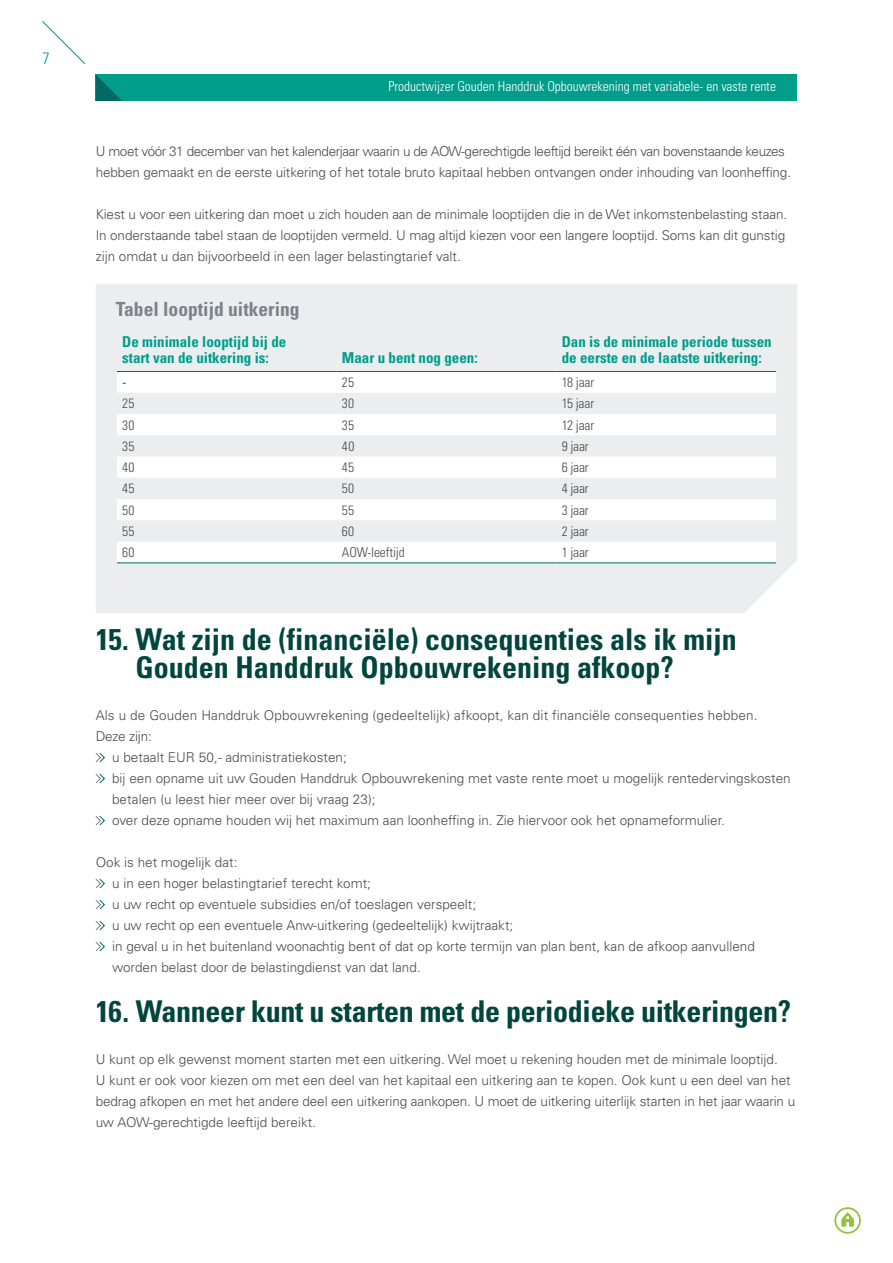
<style>
.page{position:relative;width:893px;height:1263px;background:#fff}
.page>*{position:absolute;margin:0;border:0;box-sizing:border-box;transform-origin:0 0}
.t1{font:700 condensed 30px/28.5px "Univers LT Std";color:#00463d}
.t2{font:700 condensed 19.5px "Univers LT Std";color:#7a838c}
.t3{font:300 condensed 16.5px "Univers LT Std";color:#009d8b}
.t4{font:700 condensed 15px/16.5px "Univers LT Std";color:#009d8b}
.t5{font:300 13.5px/21px "Univers LT Std";color:#4a4a49}
.t6{font:300 13.5px/21px "Univers LT Std";letter-spacing:-.03em;color:#4a4a49}
.t7{font:300 condensed 13.5px "Univers LT Std";letter-spacing:-.01em;color:#4a4a49}
.t8{font:300 condensed 13.5px "Univers LT Std";color:#fff}
.t9{font:condensed 13.5px "Univers LT Std";color:#4a4a49}
</style>
<div class="page">
<div style="left:96px;top:74px;width:701px;height:27px;background:#009d8b"></div>
<svg style="left:96px;top:75px;width:26px;height:26px"></svg>
<svg style="left:42px;top:21px;width:44px;height:43px"></svg>
<div style="left:96px;top:284px;width:701px;height:329px;background:#ebedee"></div>
<svg style="left:117px;top:372px;width:659px;height:190px"></svg>
<hr style="left:117px;top:562px;width:220px;height:1px;background:#006963">
<hr style="left:337px;top:562px;width:219px;height:1px;background:#006963">
<hr style="left:556px;top:562px;width:220px;height:1px;background:#006963">
<hr style="left:117px;top:371px;width:220px;height:1px;background:#006963">
<hr style="left:337px;top:371px;width:219px;height:1px;background:#006963">
<hr style="left:556px;top:371px;width:220px;height:1px;background:#006963">
<svg style="left:841px;top:1212px;width:13px;height:15px"></svg>
<div style="left:834px;top:1207px;width:27px;height:27px;border:2px solid #94c23d;border-radius:50%"></div>
<svg style="left:95px;top:752px;width:10px;height:10px"></svg>
<svg style="left:95px;top:773px;width:10px;height:10px"></svg>
<svg style="left:95px;top:815px;width:10px;height:10px"></svg>
<svg style="left:95px;top:878px;width:10px;height:10px"></svg>
<svg style="left:95px;top:899px;width:10px;height:10px"></svg>
<svg style="left:95px;top:920px;width:10px;height:10px"></svg>
<svg style="left:95px;top:941px;width:10px;height:10px"></svg>
<p class="t3" style="left:42px;top:48px;width:9px">7</p>
<p class="t8" style="left:388px;top:78px;width:389px">Productwijzer Gouden Handdruk Opbouwrekening met variabele- en vaste rente</p>
<p class="t6" style="left:96px;top:140px;width:697px">U moet vóór 31 december van het kalenderjaar waarin u de AOW-gerechtigde leeftijd bereikt één van bovenstaande keuzes hebben gemaakt en de eerste uitkering of het totale bruto kapitaal hebben ontvangen onder inhouding van loonheffing.</p>
<p class="t5" style="left:96px;top:203px;width:693px">Kiest u voor een uitkering dan moet u zich houden aan de minimale looptijden die in de Wet inkomstenbelasting staan.<br>In onderstaande tabel staan de looptijden vermeld. U mag altijd kiezen voor een langere looptijd. Soms kan dit gunstig zijn omdat u dan bijvoorbeeld in een lager belastingtarief valt.</p>
<h2 class="t2" style="left:116px;top:297px;width:185px">Tabel looptijd uitkering</h2>
<p class="t4" style="left:122px;top:333px;width:166px">De minimale looptijd bij de start van de uitkering is:</p>
<p class="t4" style="left:342px;top:349px;width:137px">Maar u bent nog geen:</p>
<p class="t4" style="left:562px;top:333px;width:211px">Dan is de minimale periode tussen de eerste en de laatste uitkering:</p>
<p class="t9" style="left:122px;top:374px;width:6px">-</p>
<p class="t7" style="left:342px;top:374px;width:14px">25</p>
<p class="t7" style="left:562px;top:374px;width:34px">18 jaar</p>
<p class="t7" style="left:122px;top:395px;width:14px">25</p>
<p class="t7" style="left:342px;top:395px;width:14px">30</p>
<p class="t7" style="left:562px;top:395px;width:34px">15 jaar</p>
<p class="t7" style="left:122px;top:417px;width:14px">30</p>
<p class="t7" style="left:342px;top:417px;width:14px">35</p>
<p class="t7" style="left:562px;top:417px;width:34px">12 jaar</p>
<p class="t7" style="left:122px;top:438px;width:14px">35</p>
<p class="t7" style="left:342px;top:438px;width:14px">40</p>
<p class="t7" style="left:562px;top:438px;width:29px">9 jaar</p>
<p class="t7" style="left:122px;top:459px;width:14px">40</p>
<p class="t7" style="left:342px;top:459px;width:14px">45</p>
<p class="t7" style="left:562px;top:459px;width:29px">6 jaar</p>
<p class="t7" style="left:122px;top:480px;width:14px">45</p>
<p class="t7" style="left:342px;top:480px;width:14px">50</p>
<p class="t7" style="left:562px;top:480px;width:29px">4 jaar</p>
<p class="t7" style="left:122px;top:502px;width:14px">50</p>
<p class="t7" style="left:342px;top:502px;width:14px">55</p>
<p class="t7" style="left:562px;top:502px;width:29px">3 jaar</p>
<p class="t7" style="left:122px;top:523px;width:14px">55</p>
<p class="t7" style="left:342px;top:523px;width:14px">60</p>
<p class="t7" style="left:562px;top:523px;width:29px">2 jaar</p>
<p class="t7" style="left:122px;top:544px;width:14px">60</p>
<p class="t7" style="left:342px;top:544px;width:64px">AOW-leeftijd</p>
<p class="t7" style="left:562px;top:544px;width:29px">1 jaar</p>
<h1 class="t1" style="left:136px;top:624px;width:603px;text-indent:-40px">15. Wat zijn de (financiële) consequenties als ik mijn<br>Gouden Handdruk Opbouwrekening afkoop?</h1>
<p class="t5" style="left:96px;top:705px;width:663px">Als u de Gouden Handdruk Opbouwrekening (gedeeltelijk) afkoopt, kan dit financiële consequenties hebben.</p>
<p class="t5" style="left:96px;top:726px;width:58px">Deze zijn:</p>
<p class="t5" style="left:112px;top:747px;width:236px">u betaalt EUR 50,- administratiekosten;</p>
<p class="t5" style="left:112px;top:768px;width:680px">bij een opname uit uw Gouden Handdruk Opbouwrekening met vaste rente moet u mogelijk rentedervingskosten</p>
<p class="t5" style="left:112px;top:789px;width:265px">betalen (u leest hier meer over bij vraag 23);</p>
<p class="t5" style="left:112px;top:810px;width:614px">over deze opname houden wij het maximum aan loonheffing in. Zie hiervoor ook het opnameformulier.</p>
<p class="t5" style="left:112px;top:852px;width:644px;text-indent:-16px">Ook is het mogelijk dat:<br>u in een hoger belastingtarief terecht komt;<br>u uw recht op eventuele subsidies en/of toeslagen verspeelt;<br>u uw recht op een eventuele Anw-uitkering (gedeeltelijk) kwijtraakt;<br>in geval u in het buitenland woonachtig bent of dat op korte termijn van plan bent, kan de afkoop aanvullend worden belast door de belastingdienst van dat land.</p>
<h1 class="t1" style="left:96px;top:996px;width:697px">16. Wanneer kunt u starten met de periodieke uitkeringen?</h1>
<p class="t5" style="left:96px;top:1048px;width:701px">U kunt op elk gewenst moment starten met een uitkering. Wel moet u rekening houden met de minimale looptijd.<br>U kunt er ook voor kiezen om met een deel van het kapitaal een uitkering aan te kopen. Ook kunt u een deel van het bedrag afkopen en met het andere deel een uitkering aankopen. U moet de uitkering uiterlijk starten in het jaar waarin u uw AOW-gerechtigde leeftijd bereikt.</p>
</div>
